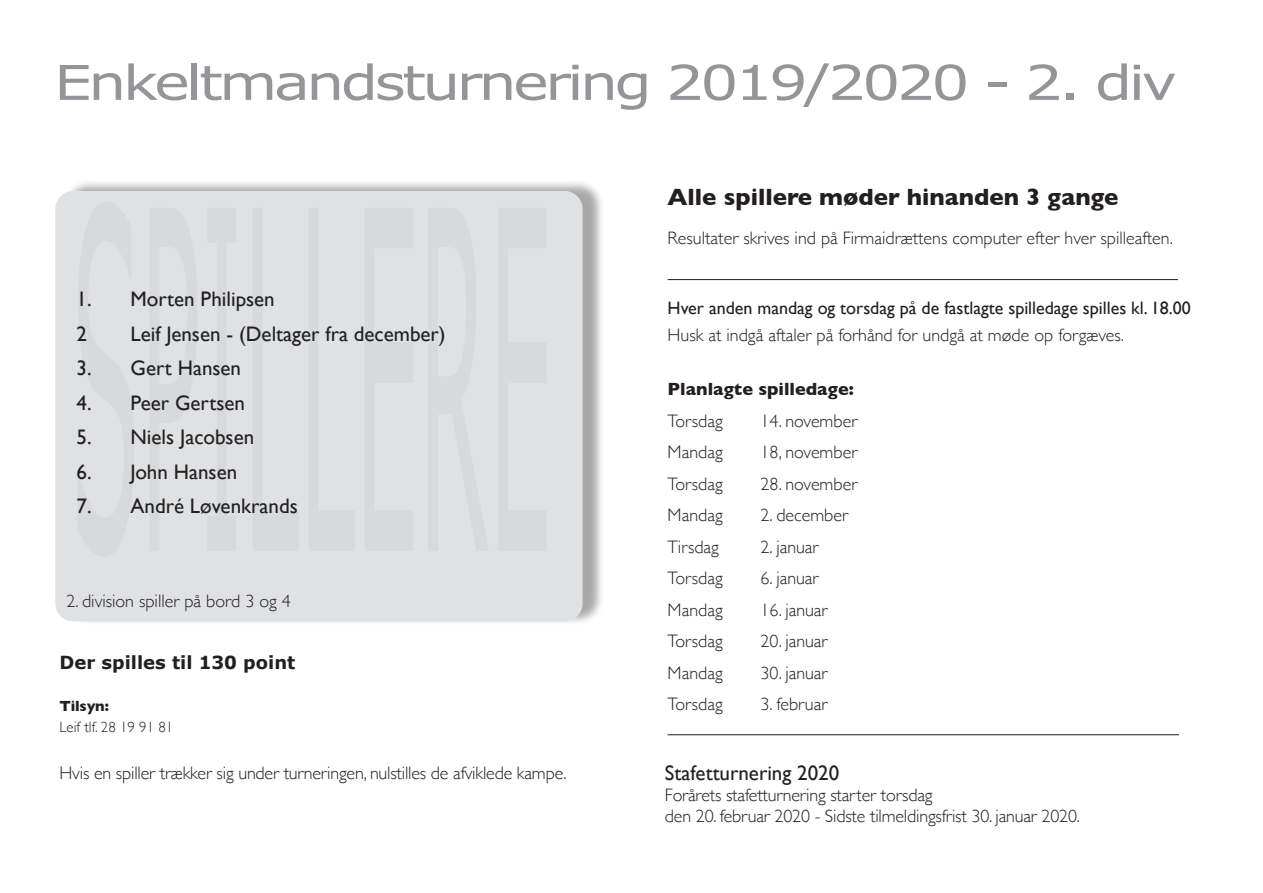
<style>
.page{position:relative;width:1263px;height:893px;background:#fff}
.page>*{position:absolute;margin:0;border:0;box-sizing:border-box;transform-origin:0 0}
.t1{font:48px "Verdana";letter-spacing:-.06em;color:#939598;scale:1.25 1}
.t2{font:700 24px "Gill Sans";color:#231f20}
.t3{font:21px "Gill Sans";color:#231f20}
.t4{font:300 18px "Gill Sans";color:#231f20}
.t5{font:18px "Gill Sans";color:#231f20}
.t6{font:700 18px "Verdana";color:#231f20}
.t7{font:700 18px "Gill Sans";color:#231f20}
.t8{font:300 15px "Gill Sans";color:#231f20}
.t9{font:700 15px "Gill Sans";letter-spacing:-.01em;color:#231f20}
</style>
<div class="page">
<div style="left:61px;top:179px;width:544px;height:447px;background:#231f20;opacity:.39"></div>
<div style="left:55px;top:191px;width:528px;height:430px;background:#e0e1e3;border-radius:18px"></div>
<hr style="left:668px;top:279px;width:510px;height:1px;background:#231f20">
<hr style="left:668px;top:734px;width:511px;height:1px;background:#231f20">
<p class="t1" style="left:54px;top:52px;width:900px">Enkeltmandsturnering 2019/2020 - 2. div</p>
<p class="t3" style="left:77px;top:287px;width:200px">1. Morten Philipsen</p>
<p class="t3" style="left:77px;top:321px;width:12px">2</p>
<p class="t3" style="left:131px;top:321px;width:317px">Leif Jensen - (Deltager fra december)</p>
<p class="t3" style="left:77px;top:356px;width:166px">3. Gert Hansen</p>
<p class="t3" style="left:77px;top:390px;width:170px">4. Peer Gertsen</p>
<p class="t3" style="left:77px;top:425px;width:179px">5. Niels Jacobsen</p>
<p class="t3" style="left:77px;top:459px;width:162px">6. John Hansen</p>
<p class="t3" style="left:77px;top:494px;width:223px">7. André Løvenkrands</p>
<p class="t4" style="left:66px;top:587px;width:226px">2. division spiller på bord 3 og 4</p>
<p class="t6" style="left:60px;top:650px;width:237px">Der spilles til 130 point</p>
<p class="t9" style="left:60px;top:694px;width:51px">Tilsyn:</p>
<p class="t8" style="left:60px;top:715px;width:115px">Leif tlf. 28 19 91 81</p>
<p class="t4" style="left:60px;top:759px;width:509px">Hvis en spiller trækker sig under turneringen, nulstilles de afviklede kampe.</p>
<p class="t2" style="left:668px;top:177px;width:452px">Alle spillere møder hinanden 3 gange</p>
<p class="t4" style="left:668px;top:224px;width:507px">Resultater skrives ind på Firmaidrættens computer efter hver spilleaften.</p>
<p class="t5" style="left:668px;top:298px;width:525px">Hver anden mandag og torsdag på de fastlagte spilledage spilles kl. 18.00</p>
<p class="t4" style="left:668px;top:321px;width:458px">Husk at indgå aftaler på forhånd for undgå at møde op forgæves.</p>
<p class="t7" style="left:668px;top:375px;width:188px">Planlagte spilledage:</p>
<p class="t4" style="left:668px;top:407px;width:57px">Torsdag</p>
<p class="t4" style="left:761px;top:407px;width:98px">14. november</p>
<p class="t4" style="left:668px;top:438px;width:57px">Mandag</p>
<p class="t4" style="left:761px;top:438px;width:98px">18, november</p>
<p class="t4" style="left:668px;top:470px;width:57px">Torsdag</p>
<p class="t4" style="left:761px;top:470px;width:98px">28. november</p>
<p class="t4" style="left:668px;top:501px;width:57px">Mandag</p>
<p class="t4" style="left:761px;top:501px;width:89px">2. december</p>
<p class="t4" style="left:668px;top:533px;width:53px">Tirsdag</p>
<p class="t4" style="left:761px;top:533px;width:59px">2. januar</p>
<p class="t4" style="left:668px;top:564px;width:57px">Torsdag</p>
<p class="t4" style="left:761px;top:564px;width:59px">6. januar</p>
<p class="t4" style="left:668px;top:596px;width:57px">Mandag</p>
<p class="t4" style="left:761px;top:596px;width:68px">16. januar</p>
<p class="t4" style="left:668px;top:627px;width:57px">Torsdag</p>
<p class="t4" style="left:761px;top:627px;width:68px">20. januar</p>
<p class="t4" style="left:668px;top:659px;width:57px">Mandag</p>
<p class="t4" style="left:761px;top:659px;width:68px">30. januar</p>
<p class="t4" style="left:668px;top:690px;width:57px">Torsdag</p>
<p class="t4" style="left:761px;top:690px;width:68px">3. februar</p>
<p class="t3" style="left:665px;top:760px;width:176px">Stafetturnering 2020</p>
<p class="t4" style="left:665px;top:781px;width:269px">Forårets stafetturnering starter torsdag</p>
<p class="t4" style="left:665px;top:802px;width:417px">den 20. februar 2020 - Sidste tilmeldingsfrist 30. januar 2020.</p>
</div>
